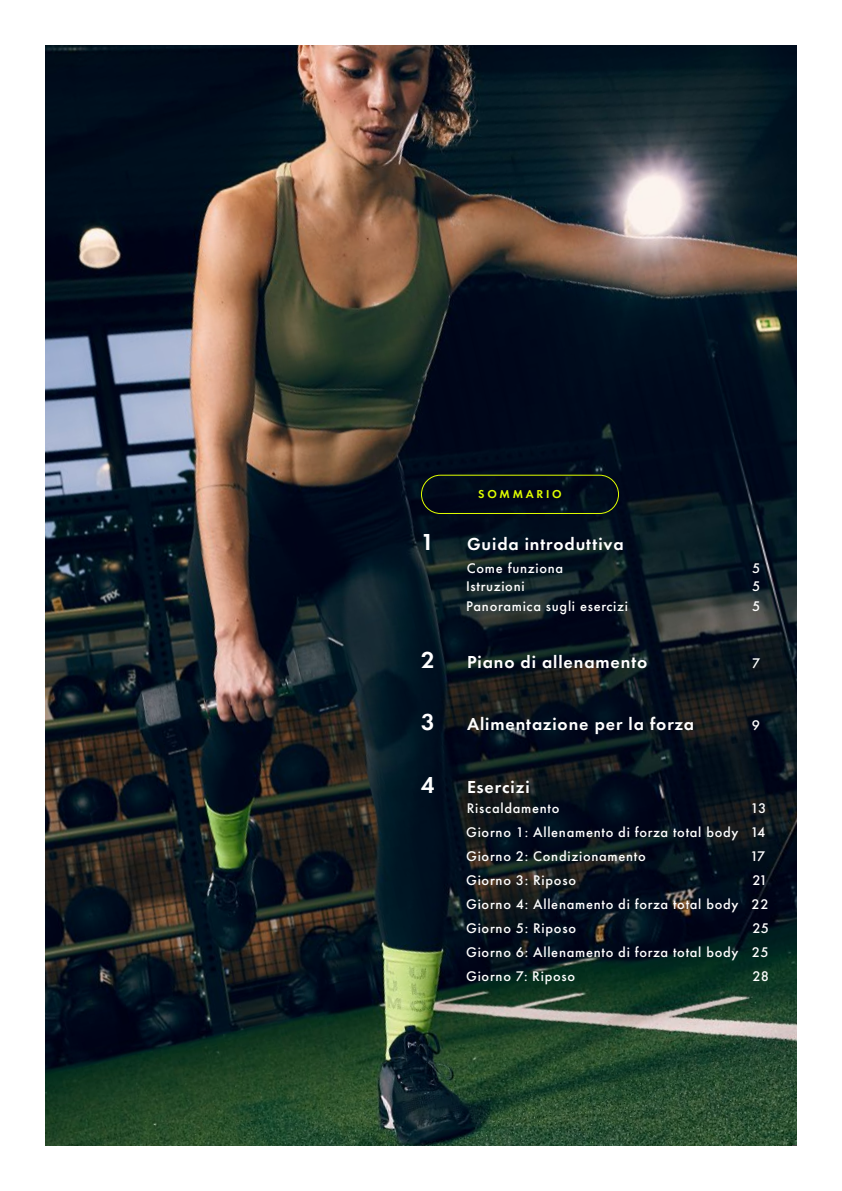
<style>
.page{position:relative;width:842px;height:1191px;background:#fff}
.page>*{position:absolute;margin:0;border:0;box-sizing:border-box;transform-origin:0 0}
.t1{font:600 24px "Futura PT";color:#fff}
.t2{font:600 18px "Futura PT";letter-spacing:.05em;color:#fff}
.t3{font:500 14.4px/24px "Futura PT";letter-spacing:.05em;color:#fff;text-align:justify}
.t4{font:600 11.8px "Futura PT";letter-spacing:.23em;color:#e1ff00}
</style>
<div class="page">
<img style="left:45px;top:45px;width:752px;height:1100px">
<div style="left:421px;top:475px;width:198px;height:39px;border:1px solid #e1ff00;border-radius:19px"></div>
<p class="t4" style="left:478px;top:487px;width:85px">SOMMARIO</p>
<h1 class="t1" style="left:421px;top:527px;width:15px">1</h1>
<p class="t2" style="left:467px;top:533px;width:158px">Guida introduttiva</p>
<p class="t3" style="left:467px;top:556px;width:98px">Come funziona</p>
<p class="t3" style="left:752px;top:556px;width:10px">5</p>
<p class="t3" style="left:466px;top:574px;width:60px">Istruzioni</p>
<p class="t3" style="left:752px;top:574px;width:10px">5</p>
<p class="t3" style="left:466px;top:594px;width:164px">Panoramica sugli esercizi</p>
<p class="t3" style="left:752px;top:594px;width:10px">5</p>
<h1 class="t1" style="left:421px;top:644px;width:15px">2</h1>
<p class="t2" style="left:467px;top:650px;width:182px">Piano di allenamento</p>
<p class="t3" style="left:752px;top:650px;width:10px">7</p>
<h1 class="t1" style="left:421px;top:707px;width:15px">3</h1>
<p class="t2" style="left:467px;top:713px;width:229px">Alimentazione per la forza</p>
<p class="t3" style="left:752px;top:713px;width:10px">9</p>
<h1 class="t1" style="left:421px;top:770px;width:15px">4</h1>
<p class="t2" style="left:467px;top:775px;width:64px">Esercizi</p>
<p class="t3" style="left:467px;top:796px;width:94px">Riscaldamento</p>
<p class="t3" style="left:466px;top:796px;width:302px;text-indent:284px">13<br>Giorno 1: Allenamento di forza total body 14<br>Giorno 2: Condizionamento</p>
<p class="t3" style="left:750px;top:844px;width:17px">17</p>
<p class="t3" style="left:466px;top:868px;width:111px">Giorno 3: Riposo</p>
<p class="t3" style="left:466px;top:868px;width:304px;text-indent:286px">21<br>Giorno 4: Allenamento di forza total body 22<br>Giorno 5: Riposo</p>
<p class="t3" style="left:466px;top:916px;width:305px;text-indent:286px">25<br>Giorno 6: Allenamento di forza total body 25<br>Giorno 7: Riposo</p>
<p class="t3" style="left:752px;top:964px;width:18px">28</p>
</div>
